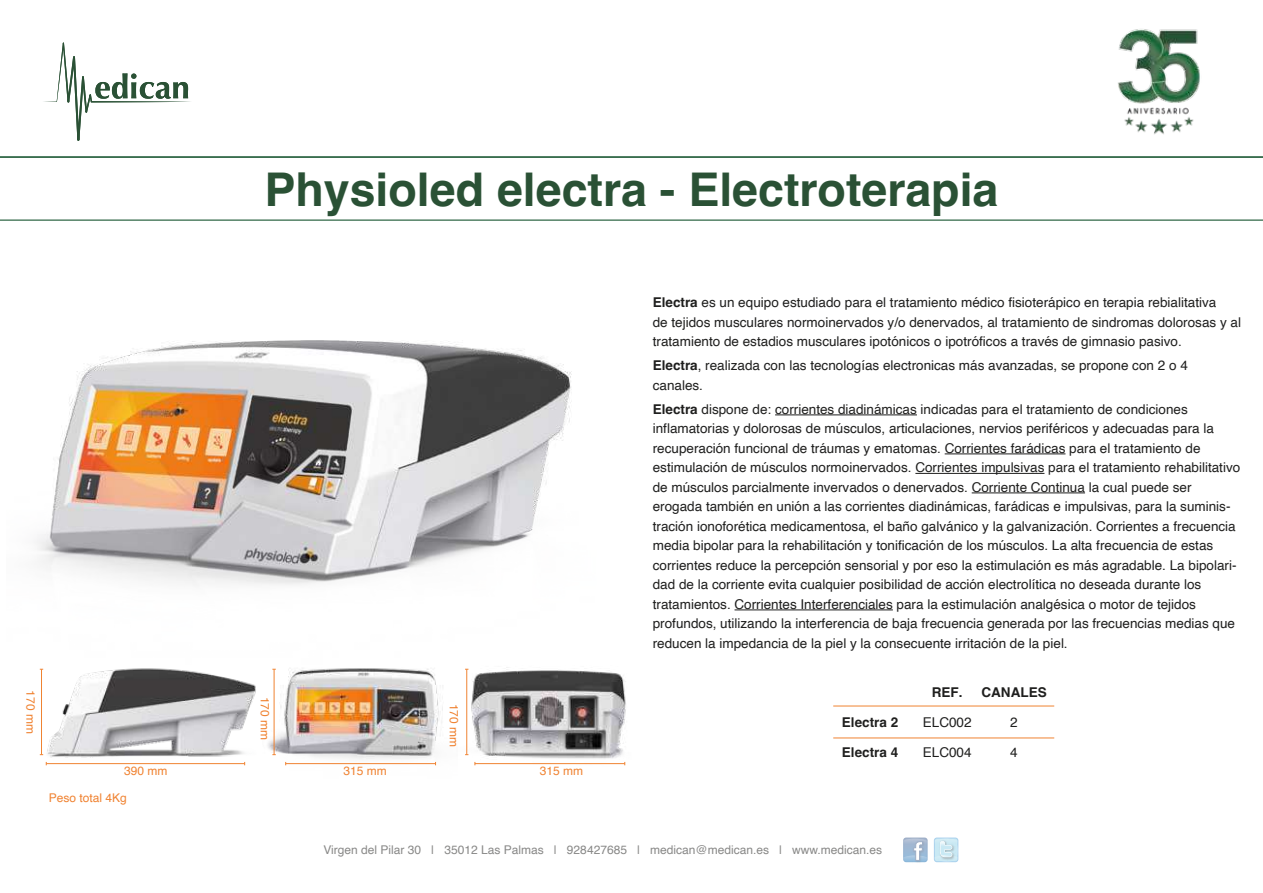
<style>
.page{position:relative;width:1263px;height:893px;background:#fff}
.page>*{position:absolute;margin:0;border:0;box-sizing:border-box;transform-origin:0 0}
.t1{font:700 46.5px "Helvetica";color:#2a5135}
.t2{font:13.5px/19.5px "Helvetica";color:#1f1f1e}
.t3{font:700 13.5px "Helvetica";color:#1f1f1e}
.t4{font:12px "Helvetica";color:#888887}
.t5{font:12px "Helvetica";color:#f08332}
.s1{font-weight:700}
</style>
<div class="page">
<svg style="left:44px;top:42px;width:147px;height:99px"></svg>
<div style="left:903px;top:837px;width:25px;height:25px;background:#a2b2ca;border-radius:3px"></div>
<img style="left:912px;top:862px;width:13px;height:1px">
<svg style="left:903px;top:839px;width:25px;height:23px"></svg>
<div style="left:934px;top:837px;width:24px;height:25px;background:#b6dbf0;border-radius:3px"></div>
<svg style="left:934px;top:839px;width:24px;height:23px"></svg>
<hr style="left:0;top:156px;width:1263px;height:2px;background:#1a5733">
<hr style="left:0;top:220px;width:1263px;height:1px;background:#1a5733">
<img style="left:1118px;top:29px;width:82px;height:106px">
<hr style="left:775px;top:415px;width:142px;height:1px;background:#1f1f1e">
<hr style="left:945px;top:454px;width:120px;height:1px;background:#1f1f1e">
<hr style="left:915px;top:473px;width:129px;height:1px;background:#1f1f1e">
<hr style="left:972px;top:493px;width:113px;height:1px;background:#1f1f1e">
<hr style="left:734px;top:610px;width:159px;height:1px;background:#1f1f1e">
<img style="left:465px;top:671px;width:161px;height:95px">
<img style="left:40px;top:697px;width:214px;height:68px">
<img style="left:267px;top:697px;width:176px;height:69px">
<hr style="left:46px;top:763px;width:199px;height:1px;background:#f08332">
<hr style="left:286px;top:763px;width:150px;height:1px;background:#f08332">
<hr style="left:475px;top:763px;width:150px;height:1px;background:#f08332">
<hr style="left:41px;top:669px;width:1px;height:86px;background:#f08332">
<hr style="left:274px;top:669px;width:1px;height:86px;background:#f08332">
<hr style="left:466px;top:669px;width:1px;height:86px;background:#f08332">
<img style="left:36px;top:340px;width:560px;height:357px">
<hr style="left:833px;top:738px;width:221px;height:1px;background:#f08331">
<hr style="left:833px;top:706px;width:221px;height:1px;background:#f08331">
<h1 class="t1" style="left:264px;top:161px;width:735px">Physioled electra - Electroterapia</h1>
<p class="t5" style="left:40px;top:690px;width:45px;rotate:90deg">170 mm</p>
<p class="t5" style="left:274px;top:697px;width:45px;rotate:90deg">170 mm</p>
<p class="t5" style="left:463px;top:704px;width:45px;rotate:90deg">170 mm</p>
<p class="t5" style="left:124px;top:761px;width:45px">390 mm</p>
<p class="t5" style="left:343px;top:761px;width:45px">315 mm</p>
<p class="t5" style="left:540px;top:761px;width:45px">315 mm</p>
<p class="t5" style="left:49px;top:789px;width:80px">Peso total 4Kg</p>
<p class="t2" style="left:653px;top:293px;width:590px"><span class="s1">Electra</span> es un equipo estudiado para el tratamiento médico fisioterápico en terapia rebialitativa<br>de tejidos musculares normoinervados y/o denervados, al tratamiento de sindromas dolorosas y al tratamiento de estadios musculares ipotónicos o ipotróficos a través de gimnasio pasivo.</p>
<p class="t2" style="left:653px;top:356px;width:537px"><span class="s1">Electra</span>, realizada con las tecnologías electronicas más avanzadas, se propone con 2 o 4 canales.</p>
<p class="t2" style="left:653px;top:400px;width:589px"><span class="s1">Electra</span> dispone de: corrientes diadinámicas indicadas para el tratamiento de condiciones inflamatorias y dolorosas de músculos, articulaciones, nervios periféricos y adecuadas para la recuperación funcional de tráumas y ematomas. Corrientes farádicas para el tratamiento de estimulación de músculos normoinervados. Corrientes impulsivas para el tratamiento rehabilitativo de músculos parcialmente invervados o denervados. Corriente Continua la cual puede ser erogada también en unión a las corrientes diadinámicas, farádicas e impulsivas, para la suminis&shy;tración ionoforética medicamentosa, el baño galvánico y la galvanización. Corrientes a frecuencia media bipolar para la rehabilitación y tonificación de los músculos. La alta frecuencia de estas corrientes reduce la percepción sensorial y por eso la estimulación es más agradable. La bipolari&shy;dad de la corriente evita cualquier posibilidad de acción electrolítica no deseada durante los tratamientos. Corrientes Interferenciales para la estimulación analgésica o motor de tejidos profundos, utilizando la interferencia de baja frecuencia generada por las frecuencias medias que reducen la impedancia de la piel y la consecuente irritación de la piel.</p>
<p class="t3" style="left:842px;top:714px;width:58px">Electra 2</p>
<p class="t3" style="left:842px;top:744px;width:58px">Electra 4</p>
<p class="t3" style="left:932px;top:684px;width:32px">REF.</p>
<p class="t2" style="left:923px;top:712px;width:50px">ELC002</p>
<p class="t2" style="left:923px;top:742px;width:50px">ELC004</p>
<p class="t3" style="left:981px;top:684px;width:67px">CANALES</p>
<p class="t2" style="left:1010px;top:712px;width:9px">2</p>
<p class="t2" style="left:1010px;top:742px;width:9px">4</p>
<p class="t4" style="left:323px;top:840px;width:560px">Virgen del Pilar 30 | 35012 Las Palmas | 928427685 | medican@medican.es | www.medican.es</p>
</div>
